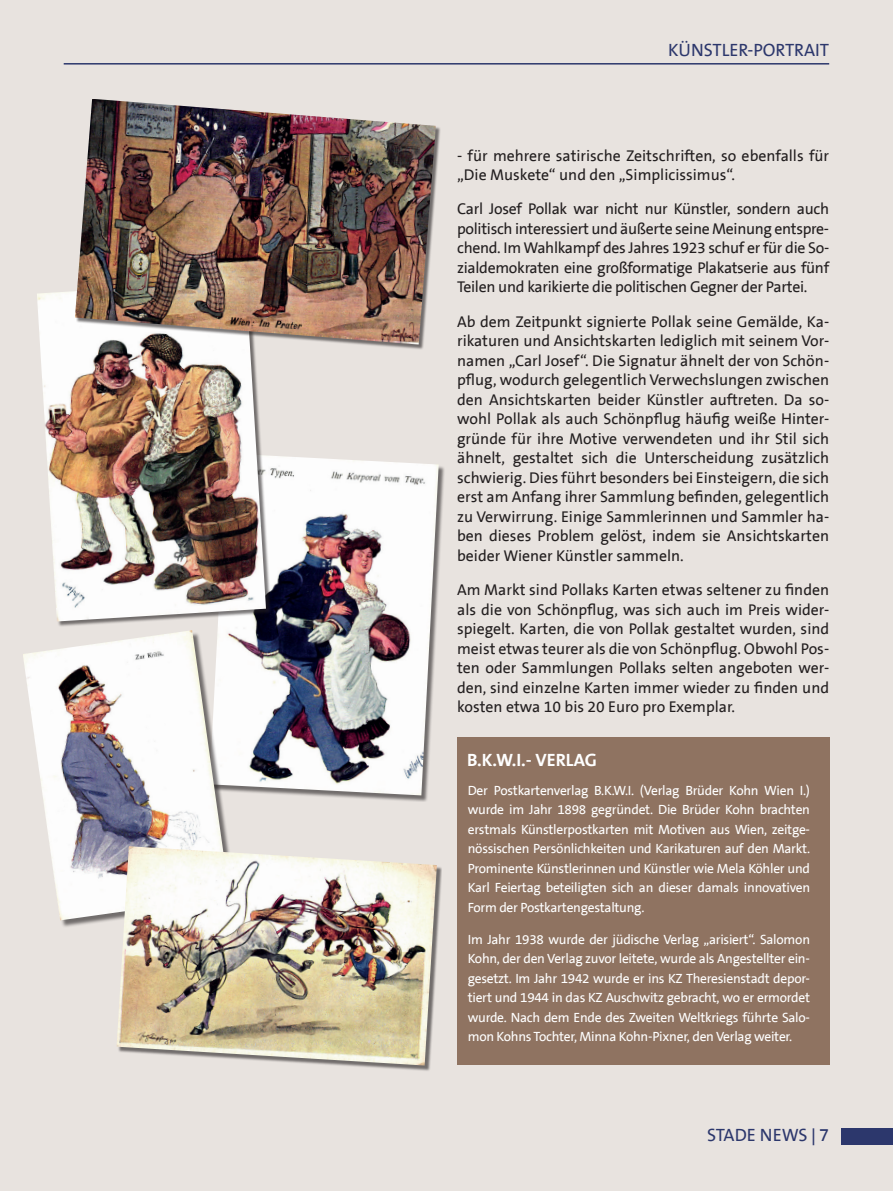
<style>
.page{position:relative;width:893px;height:1191px;background:#e8e3df}
.page>*{position:absolute;margin:0;border:0;box-sizing:border-box;transform-origin:0 0}
.t1{font:18px "The Sans B5";color:#2c376c}
.t2{font:700 18px "The Sans B7";letter-spacing:.005em;color:#fff}
.t3{font:15.75px/19.5px "The Sans B5";color:#231f20;text-align:justify}
.t4{font:13.5px/19.5px "The Sans B5";letter-spacing:-.02em;color:#fff;text-align:justify}
.s1{font-family:"Corbel"}
</style>
<div class="page">
<div style="left:842px;top:1128px;width:51px;height:17px;background:#2c376c"></div>
<hr style="left:64px;top:63px;width:765px;height:2px;background:#2c376c">
<div style="left:457px;top:737px;width:372px;height:328px;background:#8f7361"></div>
<div style="left:211px;top:454px;width:235px;height:348px;background:#231f20;opacity:.6"></div>
<img style="left:211px;top:454px;width:228px;height:341px">
<div style="left:38px;top:282px;width:234px;height:345px;background:#231f20;opacity:.6"></div>
<img style="left:37px;top:282px;width:229px;height:339px">
<div style="left:76px;top:100px;width:365px;height:250px;background:#231f20;opacity:.6"></div>
<img style="left:75px;top:99px;width:361px;height:245px">
<div style="left:24px;top:631px;width:213px;height:297px;background:#231f20;opacity:.6"></div>
<img style="left:23px;top:630px;width:207px;height:290px">
<div style="left:118px;top:847px;width:324px;height:224px;background:#231f20;opacity:.6"></div>
<img style="left:117px;top:846px;width:320px;height:219px">
<p class="t1" style="left:668px;top:38px;width:163px">KÜNSTLER-PORTRAIT</p>
<p class="t3" style="left:457px;top:146px;width:374px">- für mehrere satirische Zeitschriften, so ebenfalls für „Die Muskete“ und den „Simplicissimus“.</p>
<p class="t3" style="left:457px;top:199px;width:374px">Carl Josef Pollak war nicht nur Künstler, sondern auch politisch interessiert und äußerte seine Meinung entspre&shy;chend. Im Wahlkampf des Jahres 1923 schuf er für die So&shy;zialdemokraten eine großformatige Plakatserie aus fünf Teilen und karikierte die politischen Gegner der Partei.</p>
<p class="t3" style="left:457px;top:312px;width:374px">Ab dem Zeitpunkt signierte Pollak seine Gemälde, Ka&shy;rikaturen und Ansichtskarten lediglich mit seinem Vor&shy;namen „Carl Josef“. Die Signatur ähnelt der von Schön&shy;pflug, wodurch gelegentlich Verwechslungen zwischen den Ansichtskarten beider Künstler auftreten. Da so&shy;wohl Pollak als auch Schönpflug häufig weiße Hinter&shy;gründe für ihre Motive verwendeten und ihr Stil sich ähnelt, gestaltet sich die Unterscheidung zusätzlich schwierig. Dies führt besonders bei Einsteigern, die sich erst am Anfang ihrer Sammlung befinden, gelegentlich zu Verwirrung. Einige Sammlerinnen und Sammler ha&shy;ben dieses Problem gelöst, indem sie Ansichtskarten beider Wiener Künstler sammeln.</p>
<p class="t3" style="left:457px;top:580px;width:374px">Am Markt sind Pollaks Karten etwas seltener zu finden als die von Schönpflug, was sich auch im Preis wider&shy;spiegelt. Karten, die von Pollak gestaltet wurden, sind meist etwas teurer als die von Schönpflug. Obwohl Pos&shy;ten oder Sammlungen Pollaks selten angeboten wer&shy;den, sind einzelne Karten immer wieder zu finden und kosten etwa 10 bis 20 Euro pro Exemplar.</p>
<p class="t2" style="left:467px;top:748px;width:131px">B.K.W.I.- VERLAG</p>
<p class="t4" style="left:468px;top:780px;width:344px">Der Postkartenverlag B.K.W.I. (Verlag Brüder Kohn Wien I.) wurde im Jahr 1898 gegründet. Die Brüder Kohn brachten erstmals Künstlerpostkarten mit Motiven aus Wien, zeitge&shy;nössischen Persönlichkeiten und Karikaturen auf den Markt.<br>Prominente Künstlerinnen und Künstler wie Mela Köhler und Karl Feiertag beteiligten sich an dieser damals innovativen Form der Postkartengestaltung.</p>
<p class="t4" style="left:468px;top:929px;width:344px">Im Jahr 1938 wurde der jüdische Verlag „arisiert“. Salomon Kohn, der den Verlag zuvor leitete, wurde als Angestellter ein&shy;gesetzt. Im Jahr 1942 wurde er ins KZ Theresienstadt depor&shy;tiert und 1944 in das KZ Auschwitz gebracht, wo er ermordet wurde. Nach dem Ende des Zweiten Weltkriegs führte Salo&shy;mon Kohns Tochter, Minna Kohn-Pixner, den Verlag weiter.</p>
<p class="t1" style="left:707px;top:1123px;width:123px">STADE NEWS <span class="s1">|</span> 7</p>
</div>
